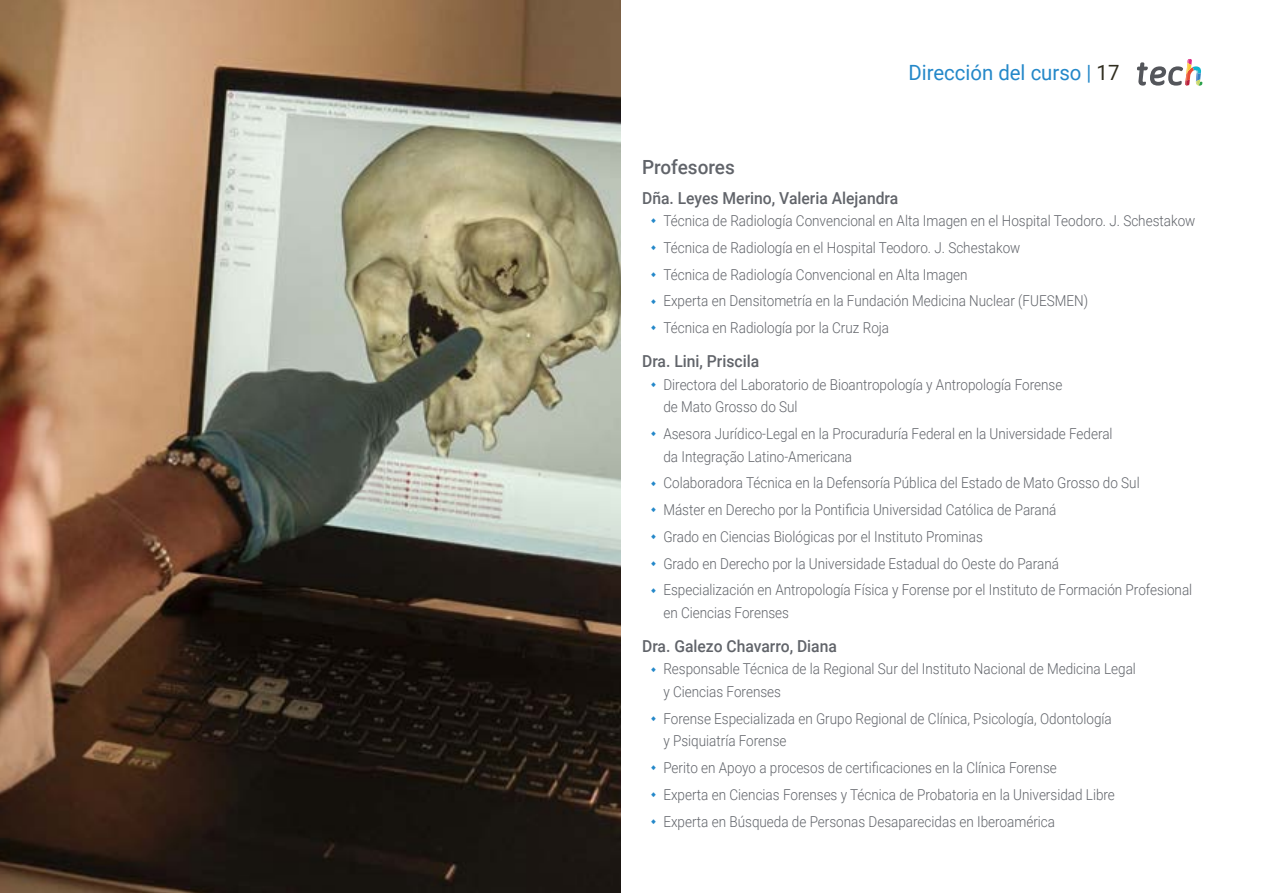
<style>
.page{position:relative;width:1263px;height:893px;background:#fff}
.page>*{position:absolute;margin:0;border:0;box-sizing:border-box;transform-origin:0 0}
.t1{font:21px "Roboto";color:#2488c9}
.t2{font:500 19.5px "Roboto";color:#61646a}
.t3{font:500 16.5px "Roboto";color:#61646a;scale:.95 1}
.t4{font:300 15px/26.7px "Roboto";color:#61646a;scale:.9 1}
.s1{color:#312e20}
</style>
<div class="page">
<img style="left:0;top:0;width:621px;height:893px">
<svg style="left:1137px;top:59px;width:65px;height:27px"></svg>
<h2 class="t2" style="left:642px;top:154px;width:94px">Profesores</h2>
<h1 class="t1" style="left:908px;top:57px;width:213px">Dirección del curso | <span class="s1">17</span></h1>
<p class="t3" style="left:642px;top:186px;width:271px">Dña. Leyes Merino, Valeria Alejandra</p>
<p class="t4" style="left:663px;top:207px;width:593px">Técnica de Radiología Convencional en Alta Imagen en el Hospital Teodoro. J. Schestakow Técnica de Radiología en el Hospital Teodoro. J. Schestakow<br>Técnica de Radiología Convencional en Alta Imagen<br>Experta en Densitometría en la Fundación Medicina Nuclear (FUESMEN)<br>Técnica en Radiología por la Cruz Roja</p>
<p class="t3" style="left:642px;top:350px;width:125px">Dra. Lini, Priscila</p>
<p class="t4" style="left:663px;top:373px;width:445px;line-height:22.5px">Directora del Laboratorio de Bioantropología y Antropología Forense de Mato Grosso do Sul</p>
<p class="t4" style="left:663px;top:422px;width:501px;line-height:22.5px">Asesora Jurídico-Legal en la Procuraduría Federal en la Universidade Federal da Integração Latino-Americana</p>
<p class="t4" style="left:663px;top:469px;width:589px">Colaboradora Técnica en la Defensoría Pública del Estado de Mato Grosso do Sul<br>Máster en Derecho por la Pontificia Universidad Católica de Paraná<br>Grado en Ciencias Biológicas por el Instituto Prominas<br>Grado en Derecho por la Universidade Estadual do Oeste do Paraná<br>Especialización en Antropología Física y Forense por el Instituto de Formación Profesional</p>
<p class="t4" style="left:663px;top:599px;width:141px">en Ciencias Forenses</p>
<p class="t3" style="left:642px;top:635px;width:207px">Dra. Galezo Chavarro, Diana</p>
<p class="t4" style="left:663px;top:657px;width:527px;line-height:22.5px">Responsable Técnica de la Regional Sur del Instituto Nacional de Medicina Legal y Ciencias Forenses</p>
<p class="t4" style="left:663px;top:707px;width:500px;line-height:22.5px">Forense Especializada en Grupo Regional de Clínica, Psicología, Odontología y Psiquiatría Forense</p>
<p class="t4" style="left:663px;top:754px;width:503px">Perito en Apoyo a procesos de certificaciones en la Clínica Forense<br>Experta en Ciencias Forenses y Técnica de Probatoria en la Universidad Libre<br>Experta en Búsqueda de Personas Desaparecidas en Iberoamérica</p>
</div>
